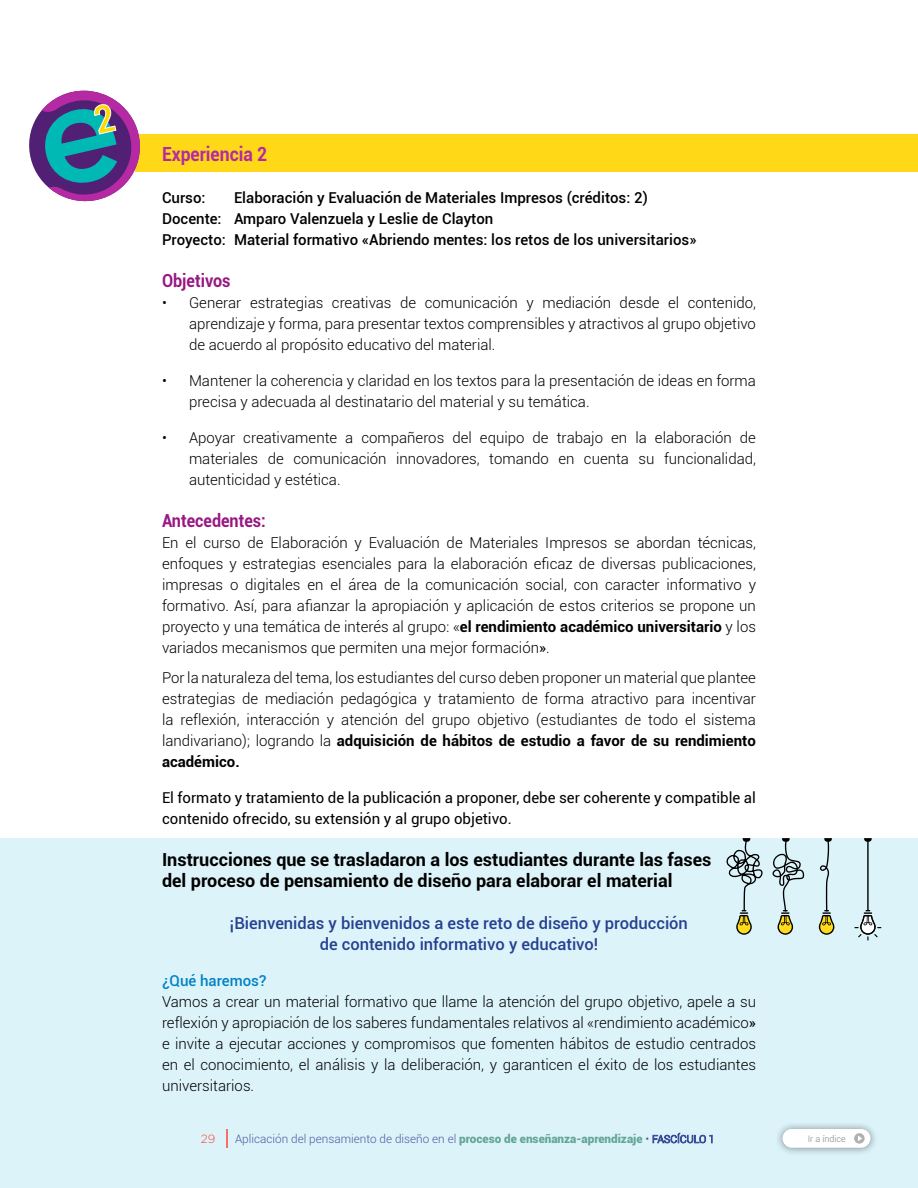
<style>
.page{position:relative;width:918px;height:1188px;background:#fff}
.page>*{position:absolute;margin:0;border:0;box-sizing:border-box;transform-origin:0 0}
.t1{font:700 19.5px "Roboto";color:#b529a3;scale:.9 1}
.t2{font:700 18px/21px "Roboto";color:#000}
.t3{font:700 18px "Roboto";color:#971883;scale:.9 1}
.t4{font:500 16.5px/21px "Roboto";color:#25408f;text-align:center}
.t5{font:300 15px/21px "Roboto";color:#000;text-align:justify}
.t6{font:500 15px/21px "Roboto";color:#000}
.t7{font:15px/21px "Roboto";color:#000}
.t8{font:500 15px "Roboto";color:#0082c4}
.t9{font:300 11.85px "Gotham";color:#fd4539}
.t10{font:300 11.7px "Roboto";color:#4f5b9e}
.t11{font:300 9px "Roboto";color:#808285}
.s1{font-weight:700}
.s2{font-weight:400}
.s3{font-weight:900;color:#64a597}
.s4{font-size:10.5px;color:#25408f}
</style>
<div class="page">
<div style="left:0;top:838px;width:918px;height:350px;background:#dcf3fa"></div>
<div style="left:135px;top:134px;width:783px;height:37px;background:#ffd817"></div>
<div style="left:775px;top:1121px;width:103px;height:35px;background:#000;opacity:.43"></div>
<img style="left:782px;top:1129px;width:88px;height:19px">
<div style="left:782px;top:1129px;width:88px;height:19px;background:#fff;border-radius:10px"></div>
<svg style="left:854px;top:1133px;width:11px;height:11px"></svg>
<hr style="left:867px;top:840px;width:2px;height:71px;background:#000">
<svg style="left:854px;top:910px;width:27px;height:31px"></svg>
<svg style="left:864px;top:838px;width:8px;height:4px"></svg>
<svg style="left:819px;top:838px;width:15px;height:97px"></svg>
<svg style="left:772px;top:838px;width:32px;height:97px"></svg>
<svg style="left:726px;top:838px;width:37px;height:97px"></svg>
<svg style="left:226px;top:1129px;width:2px;height:19px"></svg>
<svg style="left:29px;top:90px;width:118px;height:112px"></svg>
<h1 class="t1" style="left:162px;top:140px;width:119px">Experiencia 2</h1>
<p class="t6" style="left:162px;top:186px;width:45px">Curso:</p>
<p class="t6" style="left:162px;top:186px;width:536px;text-indent:72px">Elaboración y Evaluación de Materiales Impresos (créditos: 2)<br>Docente: Amparo Valenzuela y Leslie de Clayton<br>Proyecto: Material formativo «Abriendo mentes: los retos de los universitarios»</p>
<p class="t3" style="left:162px;top:267px;width:78px">Objetivos</p>
<p class="t5" style="left:189px;top:291px;width:569px;text-indent:-27px">• Generar estrategias creativas de comunicación y mediación desde el contenido, aprendizaje y forma, para presentar textos comprensibles y atractivos al grupo objetivo de acuerdo al propósito educativo del material.</p>
<p class="t5" style="left:189px;top:369px;width:569px;text-indent:-27px">• Mantener la coherencia y claridad en los textos para la presentación de ideas en forma precisa y adecuada al destinatario del material y su temática.</p>
<p class="t5" style="left:189px;top:426px;width:569px;text-indent:-27px">• Apoyar creativamente a compañeros del equipo de trabajo en la elaboración de materiales de comunicación innovadores, tomando en cuenta su funcionalidad, autenticidad y estética.</p>
<p class="t3" style="left:162px;top:507px;width:117px">Antecedentes:</p>
<p class="t5" style="left:162px;top:531px;width:596px">En el curso de Elaboración y Evaluación de Materiales Impresos se abordan técnicas, enfoques y estrategias esenciales para la elaboración eficaz de diversas publicaciones, impresas o digitales en el área de la comunicación social, con caracter informativo y formativo. Así, para afianzar la apropiación y aplicación de estos criterios se propone un proyecto y una temática de interés al grupo: «<span class="s1">el rendimiento académico universitario</span> y los variados mecanismos que permiten una mejor formación<span class="s2">»</span>.</p>
<p class="t5" style="left:162px;top:666px;width:596px">Por la naturaleza del tema, los estudiantes del curso deben proponer un material que plantee estrategias de mediación pedagógica y tratamiento de forma atractivo para incentivar la reflexión, interacción y atención del grupo objetivo (estudiantes de todo el sistema landivariano); logrando la <span class="s1">adquisición de hábitos de estudio a favor de su rendimiento académico.</span></p>
<p class="t7" style="left:162px;top:786px;width:595px">El formato y tratamiento de la publicación a proponer, debe ser coherente y compatible al contenido ofrecido, su extensión y al grupo objetivo.</p>
<p class="t2" style="left:162px;top:848px;width:551px">Instrucciones que se trasladaron a los estudiantes durante las fases del proceso de pensamiento de diseño para elaborar el material</p>
<p class="t4" style="left:230px;top:912px;width:460px">¡Bienvenidas y bienvenidos a este reto de diseño y producción de contenido informativo y educativo!</p>
<p class="t8" style="left:162px;top:970px;width:106px">¿Qué haremos?</p>
<p class="t5" style="left:162px;top:990px;width:596px">Vamos a crear un material formativo que llame la atención del grupo objetivo, apele a su reflexión y apropiación de los saberes fundamentales relativos al «rendimiento académico<span class="s2">» </span>e invite a ejecutar acciones y compromisos que fomenten hábitos de estudio centrados en el conocimiento, el análisis y la deliberación, y garanticen el éxito de los estudiantes universitarios.</p>
<p class="t9" style="left:201px;top:1132px;width:16px">29</p>
<p class="t10" style="left:235px;top:1131px;width:481px">Aplicación del pensamiento de diseño en el <span class="s3">proceso de enseñanza-aprendizaje</span> • <span class="s4">FASCÍCULO 1</span></p>
<p class="t11" style="left:808px;top:1132px;width:40px">Ir a índice</p>
</div>
